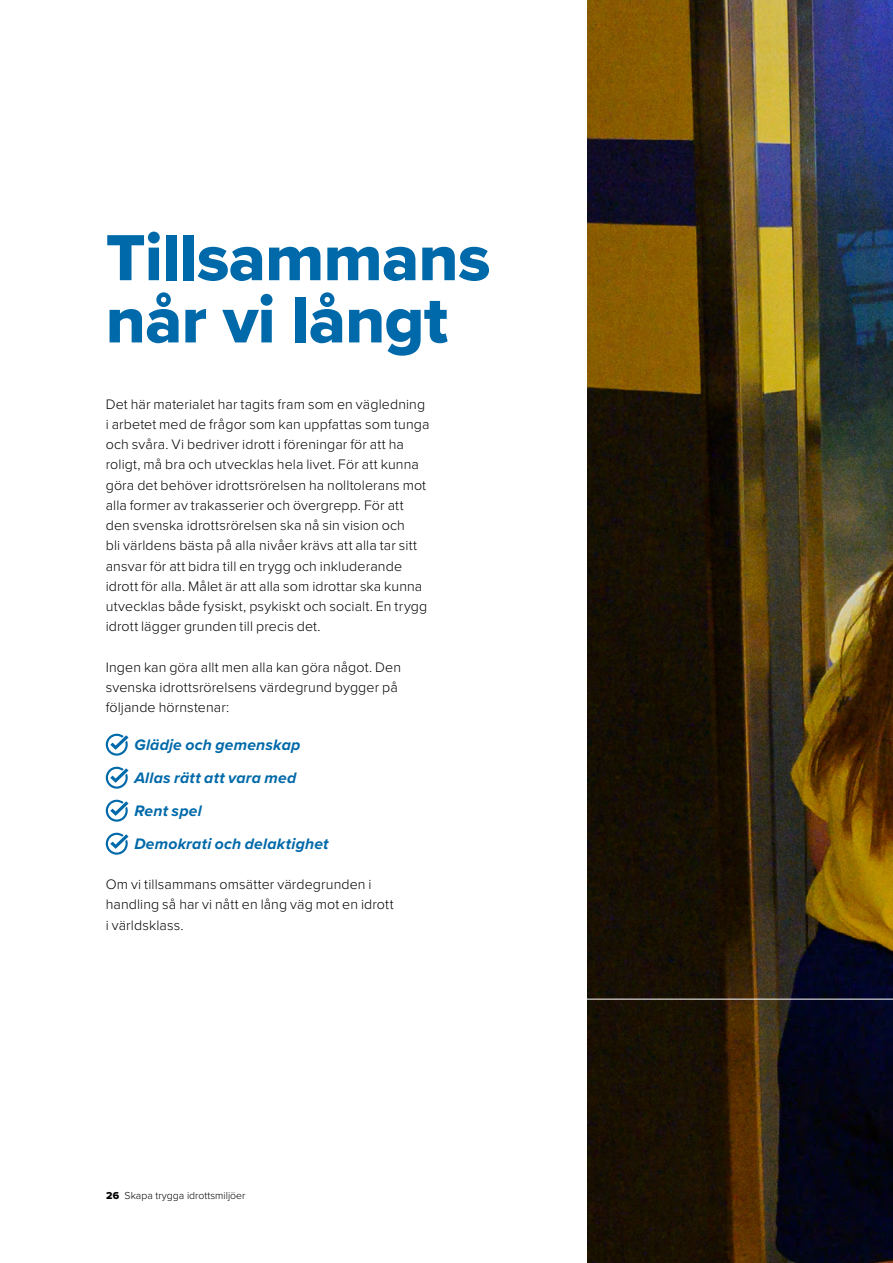
<style>
.page{position:relative;width:893px;height:1263px;background:#fff}
.page>*{position:absolute;margin:0;border:0;box-sizing:border-box;transform-origin:0 0}
.t1{font:67.5px/62.2px "Proxima Nova Extrabld";letter-spacing:-.01em;color:#0069a9}
.t2{font:italic 700 15.75px/33px "Proxima Nova";letter-spacing:.015em;color:#0069a9}
.t3{font:300 14.25px/20.2px "Proxima Nova";letter-spacing:.005em;color:#000}
.t4{font:300 10.5px "Proxima Nova";color:#000}
.s1{font-family:"Proxima Nova Extrabld";font-weight:400}
</style>
<div class="page">
<img style="left:587px;top:0;width:306px;height:526px">
<svg style="left:587px;top:526px;width:306px;height:737px;background:#2b1f0c"></svg>
<svg style="left:106px;top:734px;width:23px;height:22px"></svg>
<svg style="left:106px;top:767px;width:23px;height:22px"></svg>
<svg style="left:106px;top:800px;width:23px;height:22px"></svg>
<svg style="left:106px;top:833px;width:23px;height:22px"></svg>
<h1 class="t1" style="left:106px;top:226px;width:386px">Tillsammans når vi långt</h1>
<p class="t3" style="left:106px;top:393px;width:325px">Det här materialet har tagits fram som en vägledning i arbetet med de frågor som kan uppfattas som tunga och svåra. Vi bedriver idrott i föreningar för att ha roligt, må bra och utvecklas hela livet. För att kunna göra det behöver idrottsrörelsen ha nolltolerans mot alla former av trakasserier och övergrepp. För att den svenska idrottsrörelsen ska nå sin vision och<br>bli världens bästa på alla nivåer krävs att alla tar sitt ansvar för att bidra till en trygg och inkluderande idrott för alla. Målet är att alla som idrottar ska kunna utvecklas både fysiskt, psykiskt och socialt. En trygg idrott lägger grunden till precis det.</p>
<p class="t3" style="left:106px;top:656px;width:297px">Ingen kan göra allt men alla kan göra något. Den svenska idrottsrörelsens värdegrund bygger på följande hörnstenar:</p>
<p class="t2" style="left:134px;top:727px;width:196px">Glädje och gemenskap<br>Allas rätt att vara med<br>Rent spel<br>Demokrati och delaktighet</p>
<p class="t3" style="left:106px;top:873px;width:289px">Om vi tillsammans omsätter värdegrunden i handling så har vi nått en lång väg mot en idrott i världsklass.</p>
<p class="t4" style="left:106px;top:1188px;width:141px"><span class="s1">26</span> Skapa trygga idrottsmiljöer</p>
</div>
